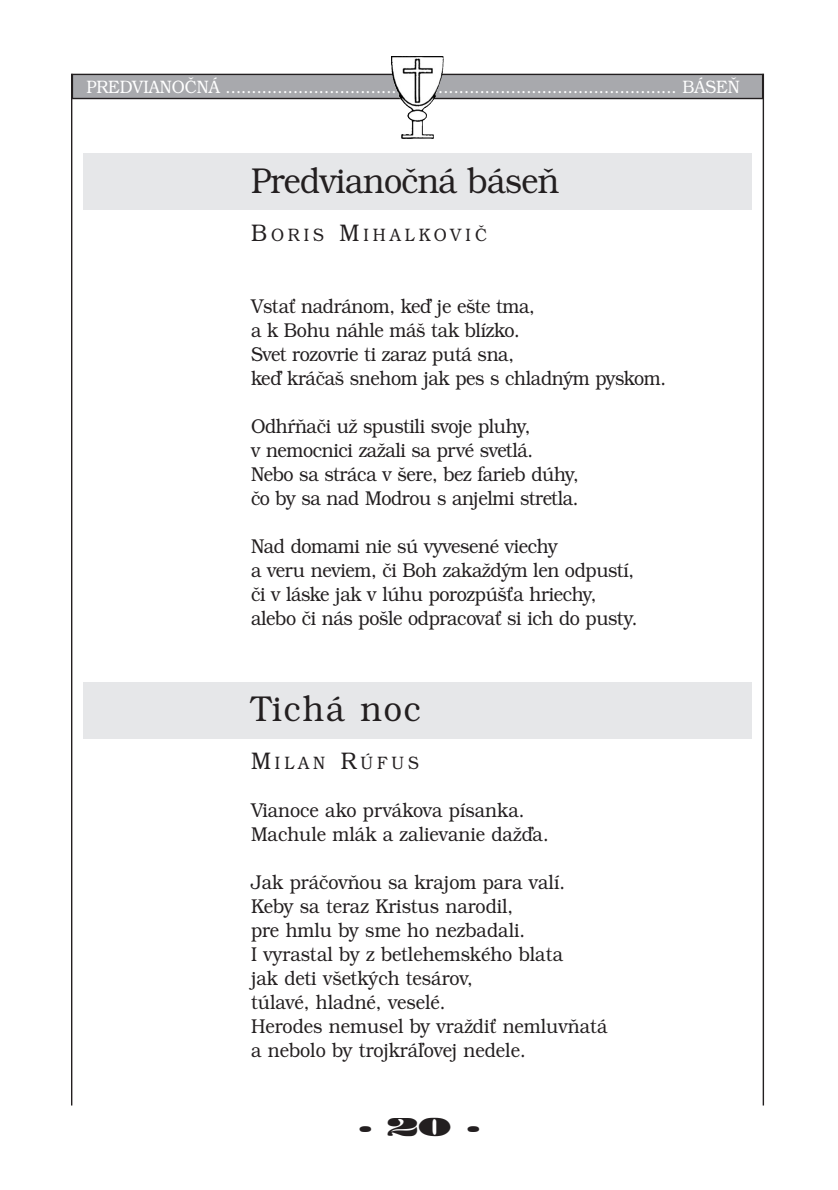
<style>
.page{position:relative;width:838px;height:1190px;background:#fff}
.page>*{position:absolute;margin:0;border:0;box-sizing:border-box;transform-origin:0 0}
.t1{font:300 36px "Bookman Itc LCE";letter-spacing:-.02em;color:#231f20;scale:.9 1}
.t2{font:300 36px "Bookman Itc LCE";letter-spacing:.06em;color:#231f20;scale:.9 1}
.t3{font:24px "Madrone";color:#231f20}
.t4{font:300 20px/24px "Bookman Itc LCE";letter-spacing:-.02em;color:#231f20;scale:.9 1}
.t5{font:300 20px/24px "Bookman Itc LCE";color:#231f20;scale:.9 1}
.t6{font:300 18px "Bookman Itc LCE";color:#fff;scale:.9 1}
.t7{font:300 18px "Bookman Itc LCE";letter-spacing:.25em;color:#231f20;scale:.9 1}
.s1{font-size:24px}
</style>
<div class="page">
<div style="left:83px;top:153px;width:669px;height:57px;background:#e6e7e9"></div>
<div style="left:83px;top:682px;width:669px;height:57px;background:#e6e7e9"></div>
<div style="left:72px;top:74px;width:691px;height:25px;background:#a8a9ad"></div>
<div style="left:72px;top:74px;width:691px;height:25px;border:1px solid #231f20"></div>
<hr style="left:71px;top:74px;width:1px;height:1032px;background:#231f20">
<hr style="left:763px;top:74px;width:1px;height:1032px;background:#231f20">
<img style="left:399px;top:56px;width:45px;height:83px">
<p class="t6" style="left:86px;top:80px;width:727px">PREDVIANOČNÁ ....................................................................................... BÁSEŇ</p>
<h1 class="t1" style="left:251px;top:168px;width:344px">Predvianočná báseň</h1>
<p class="t7" style="left:251px;top:229px;width:264px"><span class="s1">B</span>ORIS <span class="s1">M</span>IHALKOVIČ</p>
<p class="t4" style="left:251px;top:297px;width:463px">Vstať nadránom, keď je ešte tma,<br>a k Bohu náhle máš tak blízko.<br>Svet rozovrie ti zaraz putá sna,<br>keď kráčaš snehom jak pes s chladným pyskom.</p>
<p class="t4" style="left:251px;top:417px;width:366px">Odhŕňači už spustili svoje pluhy,<br>v nemocnici zažali sa prvé svetlá.<br>Nebo sa stráca v šere, bez farieb dúhy, čo by sa nad Modrou s anjelmi stretla.</p>
<p class="t4" style="left:251px;top:537px;width:431px">Nad domami nie sú vyvesené viechy<br>a veru neviem, či Boh zakaždým len odpustí, či v láske jak v lúhu porozpúšťa hriechy, alebo či nás pošle odpracovať si ich do pusty.</p>
<h1 class="t2" style="left:251px;top:696px;width:190px">Tichá noc</h1>
<p class="t7" style="left:251px;top:757px;width:188px"><span class="s1">M</span>ILAN <span class="s1">R</span>ÚFUS</p>
<p class="t5" style="left:251px;top:801px;width:332px">Vianoce ako prvákova písanka.<br>Machule mlák a zalievanie dažďa.</p>
<p class="t5" style="left:251px;top:873px;width:398px">Jak práčovňou sa krajom para valí.<br>Keby sa teraz Kristus narodil,<br>pre hmlu by sme ho nezbadali.<br>I vyrastal by z betlehemského blata<br>jak deti všetkých tesárov,<br>túlavé, hladné, veselé.<br>Herodes nemusel by vraždiť nemluvňatá a nebolo by trojkráľovej nedele.</p>
<p class="t3" style="left:358px;top:1116px;width:124px">.20.</p>
</div>
